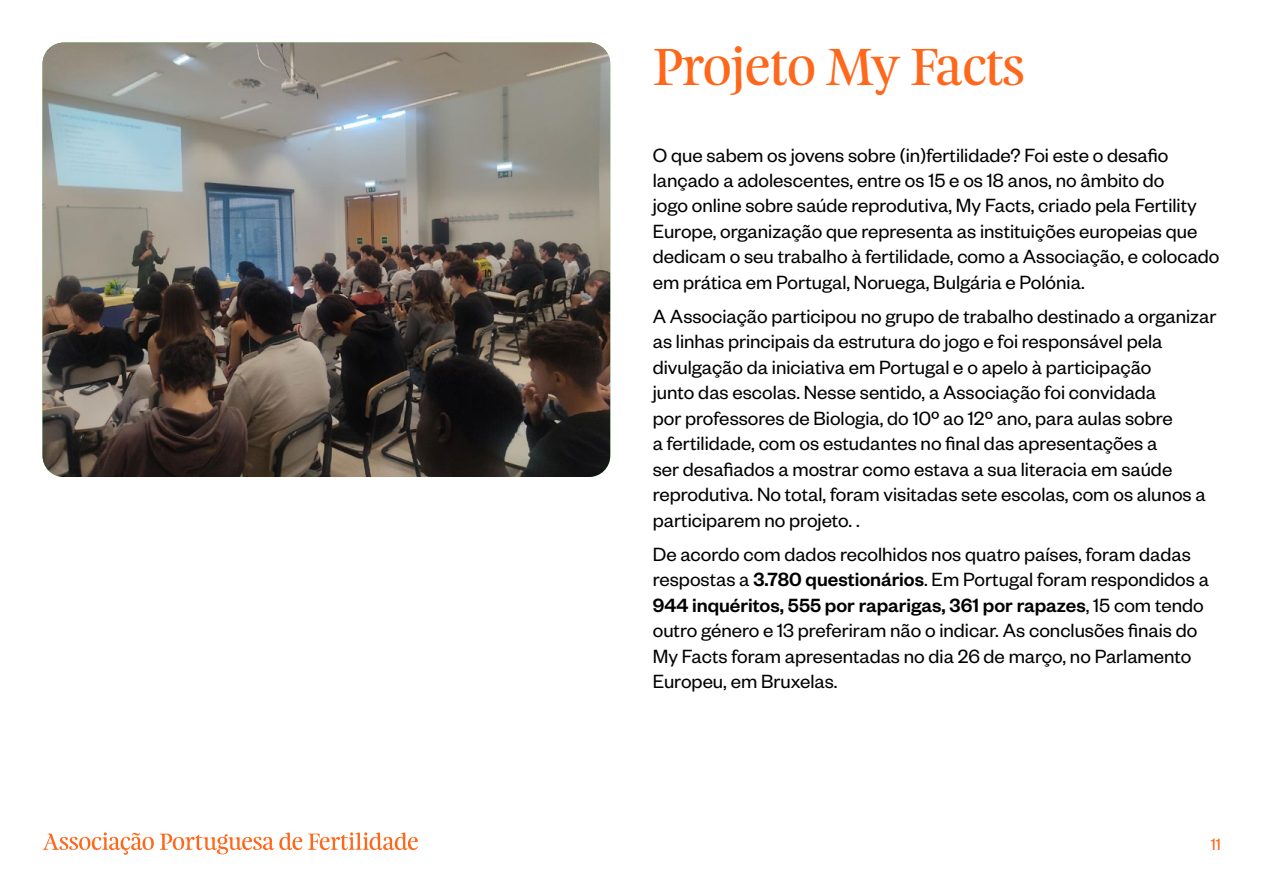
<style>
.page{position:relative;width:1263px;height:893px;background:#fff}
.page>*{position:absolute;margin:0;border:0;box-sizing:border-box;transform-origin:0 0}
.t1{font:47.1px "Feijoa Display";color:#ff671b}
.t2{font:21px/25.5px "Founders Grotesk";color:#000}
.t3{font:18px "Founders Grotesk";color:#ff671b}
.s1{font-weight:500}
</style>
<div class="page">
<svg style="left:43px;top:832px;width:111px;height:23px"></svg>
<svg style="left:160px;top:832px;width:142px;height:22px"></svg>
<svg style="left:308px;top:832px;width:110px;height:18px"></svg>
<img style="left:43px;top:43px;width:567px;height:434px">
<h1 class="t1" style="left:653px;top:36px;width:373px">Projeto My Facts</h1>
<p class="t2" style="left:653px;top:141px;width:568px">O que sabem os jovens sobre (in)fertilidade? Foi este o desafio lançado a adolescentes, entre os 15 e os 18 anos, no âmbito do<br>jogo online sobre saúde reprodutiva, My Facts, criado pela Fertility Europe, organização que representa as instituições europeias que dedicam o seu trabalho à fertilidade, como a Associação, e colocado em prática em Portugal, Noruega, Bulgária e Polónia.</p>
<p class="t2" style="left:653px;top:302px;width:565px">A Associação participou no grupo de trabalho destinado a organizar as linhas principais da estrutura do jogo e foi responsável pela divulgação da iniciativa em Portugal e o apelo à participação<br>junto das escolas. Nesse sentido, a Associação foi convidada<br>por professores de Biologia, do 10º ao 12º ano, para aulas sobre<br>a fertilidade, com os estudantes no final das apresentações a<br>ser desafiados a mostrar como estava a sua literacia em saúde reprodutiva. No total, foram visitadas sete escolas, com os alunos a participarem no projeto. .</p>
<p class="t2" style="left:653px;top:540px;width:558px">De acordo com dados recolhidos nos quatro países, foram dadas respostas a <span class="s1">3.780 questionários</span>. Em Portugal foram respondidos a <span class="s1">944 inquéritos, 555 por raparigas, 361 por rapazes</span>, 15 com tendo outro género e 13 preferiram não o indicar. As conclusões finais do My Facts foram apresentadas no dia 26 de março, no Parlamento Europeu, em Bruxelas.</p>
<p class="t3" style="left:1211px;top:834px;width:12px">11</p>
</div>
